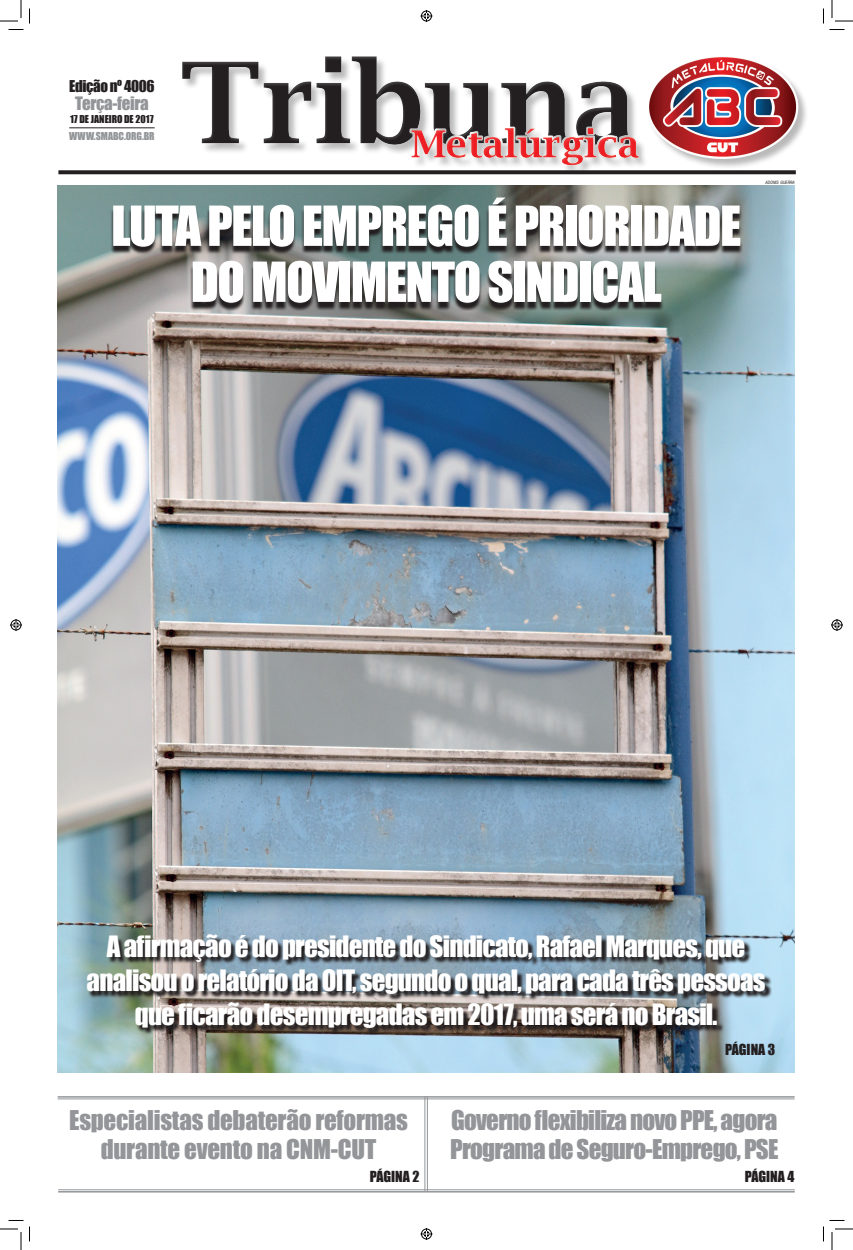
<style>
.page{position:relative;width:853px;height:1250px;background:#fff}
.page>*{position:absolute;margin:0;border:0;box-sizing:border-box;transform-origin:0 0}
.TEXTO{font:51px/56px "Impact";letter-spacing:-.03em;color:#fff;text-align:center}
.TEXTO-2{font:27px/34px "Impact";letter-spacing:-.03em;color:#fff;text-align:center}
.TEXTO-3{font:25px/29px "Impact";letter-spacing:-.03em;color:#939598}
.TEXTO-4{font:25px/29px "Impact";letter-spacing:-.01em;color:#939598;text-align:center}
.t1{font:17px "Impact";letter-spacing:-.02em;color:#939598}
.TEXTO-5{font:15px "Impact";letter-spacing:-.03em;color:#231f20}
.TEXTO-6{font:14px "Impact";color:#231f20}
.TEXTO-7{font:10px "Impact";letter-spacing:.005em;color:#231f20}
.TEXTO-8{font:10px "Impact";letter-spacing:-.01em;color:#939598}
.Texto_final_tribu{font:italic condensed 4.4px "Swiss 721 BT";color:#231f20}
</style>
<div class="page">
<div style="left:175px;top:41px;width:639px;height:131px;background:#fff;opacity:.16"></div>
<svg style="left:58px;top:170px;width:738px;height:4px;background:#322e2f"></svg>
<hr style="left:69px;top:127px;width:86px;height:1px;background:#231f20">
<img style="left:58px;top:185px;width:737px;height:887px">
<hr style="left:427px;top:1096px;width:1px;height:95px;background:#939598">
<hr style="left:425px;top:1096px;width:1px;height:95px;background:#939598">
<hr style="left:58px;top:1096px;width:736px;height:1px;background:#939598">
<hr style="left:58px;top:1098px;width:736px;height:1px;background:#939598">
<hr style="left:58px;top:1191px;width:737px;height:1px;background:#939598">
<hr style="left:58px;top:1189px;width:737px;height:1px;background:#939598">
<img style="left:88px;top:935px;width:684px;height:100px">
<svg style="left:110px;top:200px;width:633px;height:111px;background:#555a58"></svg>
<svg style="left:0;top:0;width:30px;height:30px"></svg>
<svg style="left:0;top:1220px;width:30px;height:30px"></svg>
<svg style="left:823px;top:0;width:30px;height:30px"></svg>
<svg style="left:823px;top:1220px;width:30px;height:30px"></svg>
<svg style="left:420px;top:10px;width:12px;height:12px"></svg>
<svg style="left:420px;top:1228px;width:12px;height:12px"></svg>
<svg style="left:10px;top:619px;width:12px;height:12px"></svg>
<svg style="left:831px;top:619px;width:12px;height:12px"></svg>
<p class="TEXTO-5" style="left:69px;top:74px;width:87px">Edição nº 4006</p>
<p class="TEXTO-8" style="left:69px;top:129px;width:87px">WWW.SMABC.ORG.BR</p>
<p class="t1" style="left:75px;top:90px;width:75px">Terça-feira</p>
<p class="TEXTO-7" style="left:70px;top:111px;width:85px">17 DE JANEIRO DE 2017</p>
<p class="TEXTO" style="left:111px;top:196px;width:631px">LUTA PELO EMPREGO É PRIORIDADE<br>DO MOVIMENTO SINDICAL</p>
<p class="Texto_final_tribu" style="left:765px;top:180px;width:31px">ADONIS GUERRA</p>
<p class="TEXTO-2" style="left:87px;top:929px;width:680px">A afirmação é do presidente do Sindicato, Rafael Marques, que analisou o relatório da OIT, segundo o qual, para cada três pessoas que ficarão desempregadas em 2017, uma será no Brasil.</p>
<p class="TEXTO-6" style="left:725px;top:1039px;width:52px">PÁGINA 3</p>
<p class="TEXTO-4" style="left:69px;top:1105px;width:340px">Especialistas debaterão reformas durante evento na CNM-CUT</p>
<p class="TEXTO-3" style="left:450px;top:1105px;width:330px">Governo flexibiliza novo PPE, agora<br>Programa de Seguro-Emprego, PSE</p>
<p class="TEXTO-6" style="left:370px;top:1165px;width:51px">PÁGINA 2</p>
<p class="TEXTO-6" style="left:745px;top:1165px;width:51px">PÁGINA 4</p>
</div>
